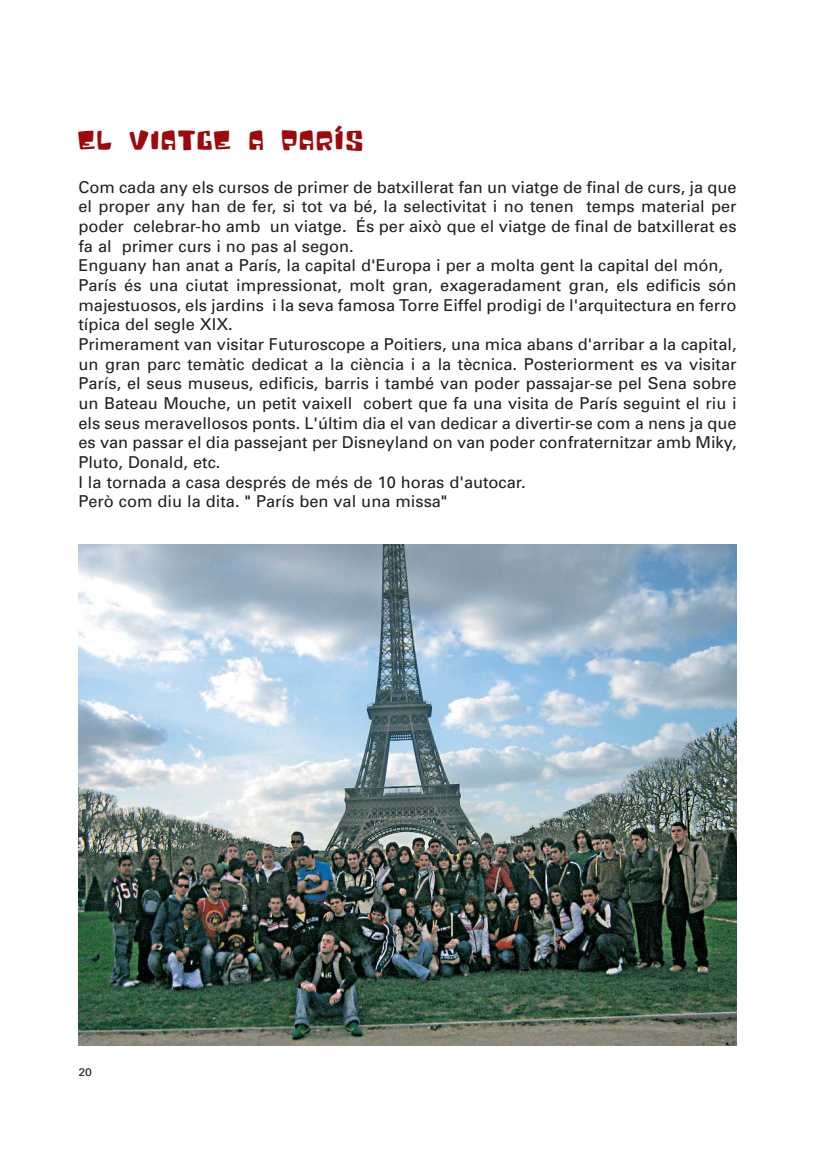
<style>
.page{position:relative;width:825px;height:1173px;background:#fff}
.page>*{position:absolute;margin:0;border:0;box-sizing:border-box;transform-origin:0 0}
.t1{font:27.3px "Space Krafty";letter-spacing:.08em;color:#9d0a0e}
.t2{font:16.35px/19.6px "Univers";color:#231f20}
.t3{font:11.1px "Univers";color:#231f20;scale:1.11 1}
</style>
<div class="page">
<img style="left:78px;top:545px;width:658px;height:500px">
<h1 class="t1" style="left:78px;top:130px;width:286px">EL VIATGE A PARÍS</h1>
<p class="t2" style="left:78px;top:179px;width:659px">Com cada any els cursos de primer de batxillerat fan un viatge de final de curs, ja que el proper any han de fer, si tot va bé, la selectivitat i no tenen temps material per poder celebrar-ho amb un viatge. És per això que el viatge de final de batxillerat es fa al primer curs i no pas al segon.<br>Enguany han anat a París, la capital d'Europa i per a molta gent la capital del món, París és una ciutat impressionat, molt gran, exageradament gran, els edificis són majestuosos, els jardins i la seva famosa Torre Eiffel prodigi de l'arquitectura en ferro típica del segle XIX.<br>Primerament van visitar Futuroscope a Poitiers, una mica abans d'arribar a la capital, un gran parc temàtic dedicat a la ciència i a la tècnica. Posteriorment es va visitar París, el seus museus, edificis, barris i també van poder passajar-se pel Sena sobre un Bateau Mouche, un petit vaixell cobert que fa una visita de París seguint el riu i els seus meravellosos ponts. L'últim dia el van dedicar a divertir-se com a nens ja que es van passar el dia passejant per Disneyland on van poder confraternitzar amb Miky, Pluto, Donald, etc.<br>I la tornada a casa després de més de 10 horas d'autocar.<br>Però com diu la dita. " París ben val una missa"</p>
<p class="t3" style="left:78px;top:1067px;width:14px">20</p>
</div>
